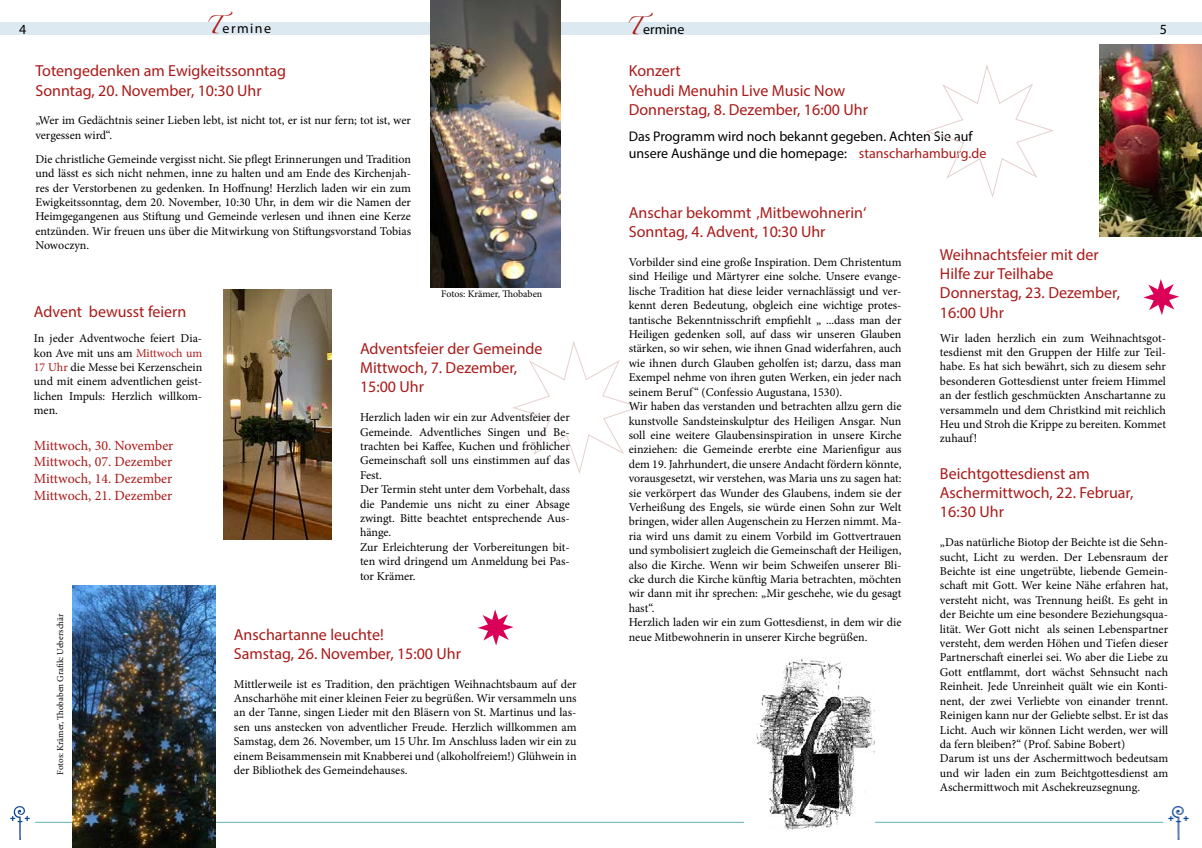
<style>
.page{position:relative;width:1202px;height:848px;background:#fff}
.page>*{position:absolute;margin:0;border:0;box-sizing:border-box;transform-origin:0 0}
.t1{font:16px/19.2px "Myriad Pro";color:#a91a18}
.t2{font:14px/16.8px "Myriad Pro";color:#000}
.t3{font:14px/16.8px "Minion Pro";color:#a91a18;text-align:justify}
.t4{font:12px/14.4px "Minion Pro";color:#000}
.t5{font:12px "Minion Pro";color:#008699}
.t6{font:10px "Minion Pro";letter-spacing:-.005em;color:#000}
.t7{font:9px "Minion Pro";letter-spacing:-.005em;color:#000}
.s1{font-family:"Zapfino";font-size:16px;color:#a91a18}
.s2{color:#a91a18}
</style>
<div class="page">
<svg style="left:513px;top:341px;width:127px;height:133px"></svg>
<img style="left:10px;top:806px;width:20px;height:34px">
<img style="left:1168px;top:806px;width:21px;height:34px">
<div style="left:0;top:23px;width:1202px;height:12px;background:#dde9f1"></div>
<img style="left:223px;top:289px;width:109px;height:250px">
<img style="left:72px;top:585px;width:143px;height:263px">
<img style="left:431px;top:0;width:129px;height:287px">
<img style="left:753px;top:658px;width:121px;height:174px">
<svg style="left:478px;top:609px;width:36px;height:36px"></svg>
<svg style="left:1143px;top:279px;width:36px;height:36px"></svg>
<img style="left:1100px;top:45px;width:102px;height:192px">
<svg style="left:926px;top:65px;width:128px;height:132px"></svg>
<p class="t2" style="left:19px;top:21px;width:9px">4</p>
<p class="t2" style="left:205px;top:20px;width:67px"><span class="s1">T</span>ermine</p>
<h1 class="t1" style="left:35px;top:61px;width:252px">Totengedenken am Ewigkeitssonntag<br>Sonntag, 20. November, 10:30 Uhr</h1>
<p class="t4" style="left:35px;top:113px;width:377px">„Wer im Gedächtnis seiner Lieben lebt, ist nicht tot, er ist nur fern; tot ist, wer vergessen wird“.</p>
<p class="t4" style="left:35px;top:152px;width:377px;text-align:justify">Die christliche Gemeinde vergisst nicht. Sie pflegt Erinnerungen und Tradition und lässt es sich nicht nehmen, inne zu halten und am Ende des Kirchenjah&shy;res der Verstorbenen zu gedenken. In Hoffnung! Herzlich laden wir ein zum Ewigkeitssonntag, dem 20. November, 10:30 Uhr, in dem wir die Namen der Heimgegangenen aus Stiftung und Gemeinde verlesen und ihnen eine Kerze entzünden. Wir freuen uns über die Mitwirkung von Stiftungsvorstand Tobias Nowoczyn.</p>
<p class="t6" style="left:441px;top:287px;width:103px">Fotos: Krämer, Thobaben</p>
<h1 class="t1" style="left:34px;top:302px;width:154px">Advent bewusst feiern</h1>
<p class="t4" style="left:34px;top:331px;width:170px;text-align:justify">In jeder Adventwoche feiert Dia&shy;kon Ave mit uns am <span class="s2">Mittwoch um 17 Uhr</span> die Messe bei Kerzenschein und mit einem adventlichen geist&shy;lichen Impuls: Herzlich willkom&shy;men.</p>
<p class="t3" style="left:34px;top:437px;width:141px">Mittwoch, 30. November Mittwoch, 07. Dezember Mittwoch, 14. Dezember Mittwoch, 21. Dezember</p>
<p class="t7" style="left:54px;top:774px;width:163px;rotate:-90deg">Fotos: Krämer, Thobaben Grafik: Ueberschär</p>
<h1 class="t1" style="left:360px;top:339px;width:184px">Adventsfeier der Gemeinde<br>Mittwoch, 7. Dezember,<br>15:00 Uhr</h1>
<p class="t4" style="left:360px;top:410px;width:211px">Herzlich laden wir ein zur Adventsfeier der Gemeinde. Adventliches Singen und Be&shy;trachten bei Kaffee, Kuchen und fröhlicher Gemeinschaft soll uns einstimmen auf das Fest.<br>Der Termin steht unter dem Vorbehalt, dass die Pandemie uns nicht zu einer Absage zwingt. Bitte beachtet entsprechende Aus&shy;hänge.<br>Zur Erleichterung der Vorbereitungen bit&shy;ten wird dringend um Anmeldung bei Pas&shy;tor Krämer.</p>
<h1 class="t1" style="left:234px;top:624px;width:229px">Anschartanne leuchte!<br>Samstag, 26. November, 15:00 Uhr</h1>
<p class="t4" style="left:234px;top:676px;width:344px;text-align:justify">Mittlerweile ist es Tradition, den prächtigen Weihnachtsbaum auf der Anscharhöhe mit einer kleinen Feier zu begrüßen. Wir versammeln uns an der Tanne, singen Lieder mit den Bläsern von St. Martinus und las&shy;sen uns anstecken von adventlicher Freude. Herzlich willkommen am Samstag, dem 26. November, um 15 Uhr. Im Anschluss laden wir ein zu einem Beisammensein mit Knabberei und (alkoholfreiem!) Glühwein in der Bibliothek des Gemeindehauses.</p>
<p class="t2" style="left:625px;top:20px;width:60px"><span class="s1">T</span>ermine</p>
<h1 class="t1" style="left:629px;top:61px;width:241px">Konzert<br>Yehudi Menuhin Live Music Now<br>Donnerstag, 8. Dezember, 16:00 Uhr</h1>
<p class="t2" style="left:629px;top:128px;width:359px">Das Programm wird noch bekannt gegeben. Achten Sie auf unsere Aushänge und die homepage: <span class="s2">stanscharhamburg.de</span></p>
<p class="t2" style="left:1160px;top:20px;width:9px">5</p>
<h1 class="t1" style="left:629px;top:203px;width:239px">Anschar bekommt ‚Mitbewohnerin‘<br>Sonntag, 4. Advent, 10:30 Uhr</h1>
<p class="t4" style="left:629px;top:255px;width:274px">Vorbilder sind eine große Inspiration. Dem Christentum sind Heilige und Märtyrer eine solche. Unsere evange&shy;lische Tradition hat diese leider vernachlässigt und ver&shy;kennt deren Bedeutung, obgleich eine wichtige protes&shy;tantische Bekenntnisschrift empfiehlt „ ...dass man der Heiligen gedenken soll, auf dass wir unseren Glauben stärken, so wir sehen, wie ihnen Gnad widerfahren, auch wie ihnen durch Glauben geholfen ist; darzu, dass man Exempel nehme von ihren guten Werken, ein jeder nach seinem Beruf “ (Confessio Augustana, 1530).<br>Wir haben das verstanden und betrachten allzu gern die kunstvolle Sandsteinskulptur des Heiligen Ansgar. Nun soll eine weitere Glaubensinspiration in unsere Kirche einziehen: die Gemeinde ererbte eine Marienfigur aus dem 19. Jahrhundert, die unsere Andacht fördern könnte, vorausgesetzt, wir verstehen, was Maria uns zu sagen hat: sie verkörpert das Wunder des Glaubens, indem sie der Verheißung des Engels, sie würde einen Sohn zur Welt bringen, wider allen Augenschein zu Herzen nimmt. Ma&shy;ria wird uns damit zu einem Vorbild im Gottvertrauen und symbolisiert zugleich die Gemeinschaft der Heiligen, also die Kirche. Wenn wir beim Schweifen unserer Bli&shy;cke durch die Kirche künftig Maria betrachten, möchten wir dann mit ihr sprechen: „Mir geschehe, wie du gesagt hast“.<br>Herzlich laden wir ein zum Gottesdienst, in dem wir die neue Mitbewohnerin in unserer Kirche begrüßen.</p>
<h1 class="t1" style="left:940px;top:245px;width:182px">Weihnachtsfeier mit der<br>Hilfe zur Teilhabe<br>Donnerstag, 23. Dezember,<br>16:00 Uhr</h1>
<p class="t4" style="left:940px;top:330px;width:228px;text-align:justify">Wir laden herzlich ein zum Weihnachtsgot&shy;tesdienst mit den Gruppen der Hilfe zur Teil&shy;habe. Es hat sich bewährt, sich zu diesem sehr besonderen Gottesdienst unter freiem Himmel an der festlich geschmückten Anschartanne zu versammeln und dem Christkind mit reichlich Heu und Stroh die Krippe zu bereiten. Kommet zuhauf!</p>
<h1 class="t1" style="left:940px;top:464px;width:195px">Beichtgottesdienst am<br>Aschermittwoch, 22. Februar,<br>16:30 Uhr</h1>
<p class="t4" style="left:940px;top:535px;width:230px">„Das natürliche Biotop der Beichte ist die Sehn&shy;sucht, Licht zu werden. Der Lebensraum der Beichte ist eine ungetrübte, liebende Gemein&shy;schaft mit Gott. Wer keine Nähe erfahren hat, versteht nicht, was Trennung heißt. Es geht in der Beichte um eine besondere Beziehungsqua&shy;lität. Wer Gott nicht als seinen Lebenspartner versteht, dem werden Höhen und Tiefen dieser Partnerschaft einerlei sei. Wo aber die Liebe zu Gott entflammt, dort wächst Sehnsucht nach Reinheit. Jede Unreinheit quält wie ein Konti&shy;nent, der zwei Verliebte von einander trennt.<br>Reinigen kann nur der Geliebte selbst. Er ist das Licht. Auch wir können Licht werden, wer will da fern bleiben?“ (Prof. Sabine Bobert)<br>Darum ist uns der Aschermittwoch bedeutsam und wir laden ein zum Beichtgottesdienst am Aschermittwoch mit Aschekreuzsegnung.</p>
<p class="t5" style="left:35px;top:808px;width:1130px">____________________________________________________________________________________________________________________________________________________________________________________________</p>
</div>
